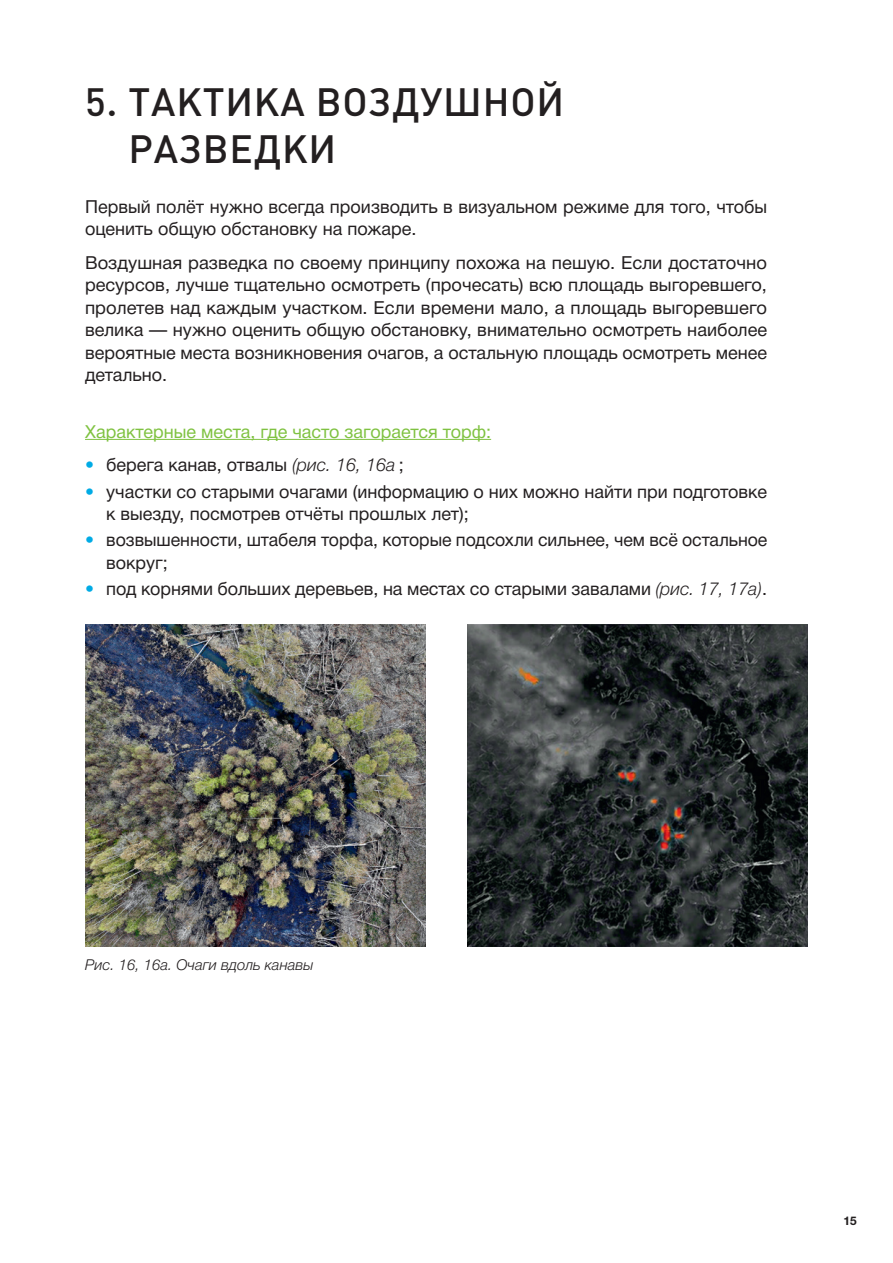
<style>
.page{position:relative;width:893px;height:1263px;background:#fff}
.page>*{position:absolute;margin:0;border:0;box-sizing:border-box;transform-origin:0 0}
.zag{font:39px/46.8px "Plumb Medium C";letter-spacing:.02em;color:#231f20}
.main{font:18px/22.5px "Helvetica Neue Cyr";color:#231f20}
.main-2{font:18px "Helvetica Neue Cyr";color:#7fc241}
.ris{font:italic 300 15px "Helvetica Neue Cyr";color:#231f20}
.t1{font:700 12px "Helvetica Neue Cyr";color:#231f20}
.s1{color:#00abe5}
.s2{font-weight:300;font-style:italic}
.s3{font-weight:300;font-style:italic;font-size:12px;color:#fff}
</style>
<div class="page">
<hr style="left:85px;top:439px;width:406px;height:1px;background:#7fc241">
<img style="left:85px;top:625px;width:340px;height:321px">
<img style="left:468px;top:625px;width:340px;height:321px">
<p class="zag" style="left:129px;top:78px;width:437px;text-indent:-44px">5. ТАКТИКА ВОЗДУШНОЙ<br>РАЗВЕДКИ</p>
<p class="main" style="left:85px;top:195px;width:684px">Первый полёт нужно всегда производить в визуальном режиме для того, чтобы оценить общую обстановку на пожаре.</p>
<p class="main" style="left:85px;top:251px;width:684px;text-align:justify">Воздушная разведка по своему принципу похожа на пешую. Если достаточно ресурсов, лучше тщательно осмотреть (прочесать) всю площадь выгоревшего, пролетев над каждым участком. Если времени мало, а площадь выгоревшего велика — нужно оценить общую обстановку, внимательно осмотреть наиболее вероятные места возникновения очагов, а остальную площадь осмотреть менее детально.</p>
<p class="main-2" style="left:85px;top:421px;width:408px">Характерные места, где часто загорается торф:</p>
<p class="main" style="left:85px;top:454px;width:320px"><span class="s1">•</span> берега канав, отвалы <span class="s2">(рис. 16, 16а</span><span class="s3">)</span>;</p>
<p class="main" style="left:106px;top:480px;width:662px;text-indent:-21px"><span class="s1">•</span> участки со старыми очагами (информацию о них можно найти при подготовке к выезду, посмотрев отчёты прошлых лет);</p>
<p class="main" style="left:106px;top:529px;width:663px;text-indent:-21px"><span class="s1">•</span> возвышенности, штабеля торфа, которые подсохли сильнее, чем всё остальное вокруг;</p>
<p class="main" style="left:85px;top:578px;width:684px"><span class="s1">•</span> под корнями больших деревьев, на местах со старыми завалами <span class="s2">(рис. 17, 17а)</span>.</p>
<p class="ris" style="left:85px;top:956px;width:230px">Рис. 16, 16а. Очаги вдоль канавы</p>
<p class="t1" style="left:843px;top:1214px;width:15px">15</p>
</div>
